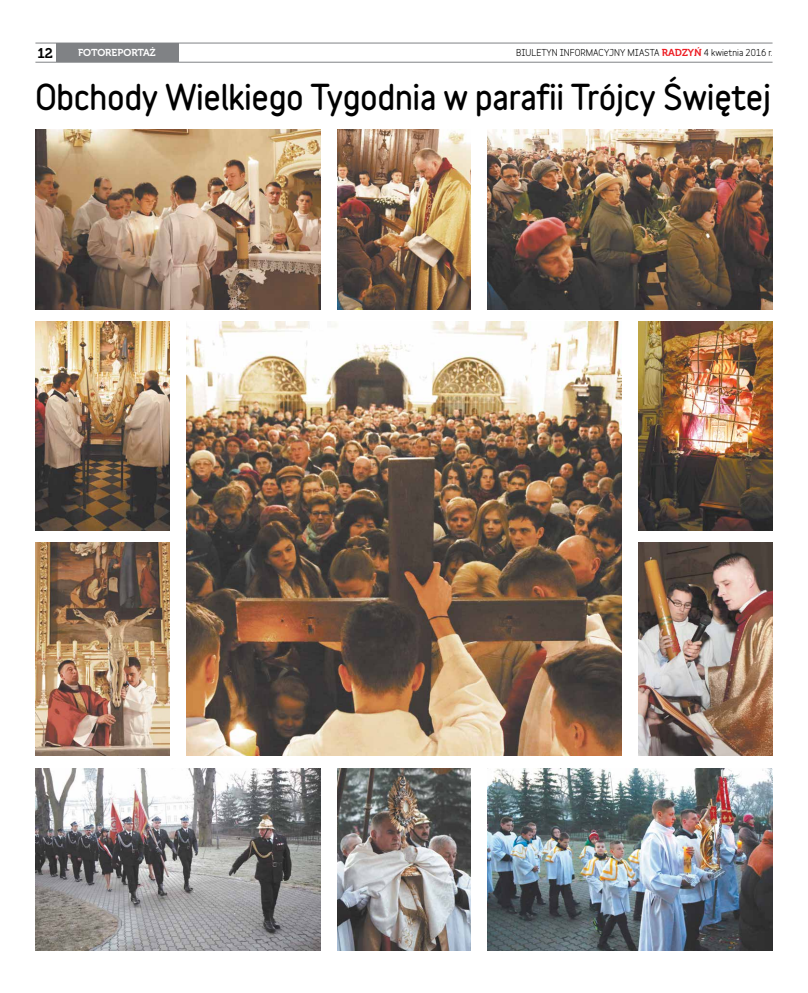
<style>
.page{position:relative;width:808px;height:993px;background:#fff}
.page>*{position:absolute;margin:0;border:0;box-sizing:border-box;transform-origin:0 0}
.t1{font:900 32px "Variable";letter-spacing:-.01em;color:#000}
.t2{font:14px "Museo 700";color:#000}
.t3{font:10px "Museo 700";color:#fff}
.t4{font:700 9px "Variable";color:#000}
.s1{font-family:"Museo 700";font-weight:400;font-size:10px;color:#ed1d24}
</style>
<div class="page">
<div style="left:56px;top:43px;width:123px;height:19px;background:#808285"></div>
<hr style="left:35px;top:43px;width:737px;height:1px;background:#808285">
<hr style="left:35px;top:62px;width:737px;height:1px;background:#808285">
<img style="left:186px;top:321px;width:436px;height:434px">
<img style="left:35px;top:129px;width:285px;height:180px">
<img style="left:35px;top:768px;width:285px;height:182px">
<img style="left:488px;top:129px;width:284px;height:180px">
<img style="left:337px;top:129px;width:134px;height:180px">
<img style="left:488px;top:768px;width:284px;height:182px">
<img style="left:337px;top:768px;width:134px;height:182px">
<img style="left:35px;top:542px;width:134px;height:213px">
<img style="left:639px;top:542px;width:133px;height:213px">
<img style="left:35px;top:321px;width:134px;height:209px">
<img style="left:639px;top:321px;width:133px;height:209px">
<h2 class="t2" style="left:37px;top:45px;width:17px">12</h2>
<p class="t3" style="left:78px;top:47px;width:79px">FOTOREPORTAŻ</p>
<p class="t4" style="left:516px;top:45px;width:258px">BIULETYN INFORMACYJNY MIASTA <span class="s1">RADZYŃ</span> 4 kwietnia 2016 r.</p>
<h1 class="t1" style="left:35px;top:72px;width:737px">Obchody Wielkiego Tygodnia w parafii Trójcy Świętej</h1>
</div>
